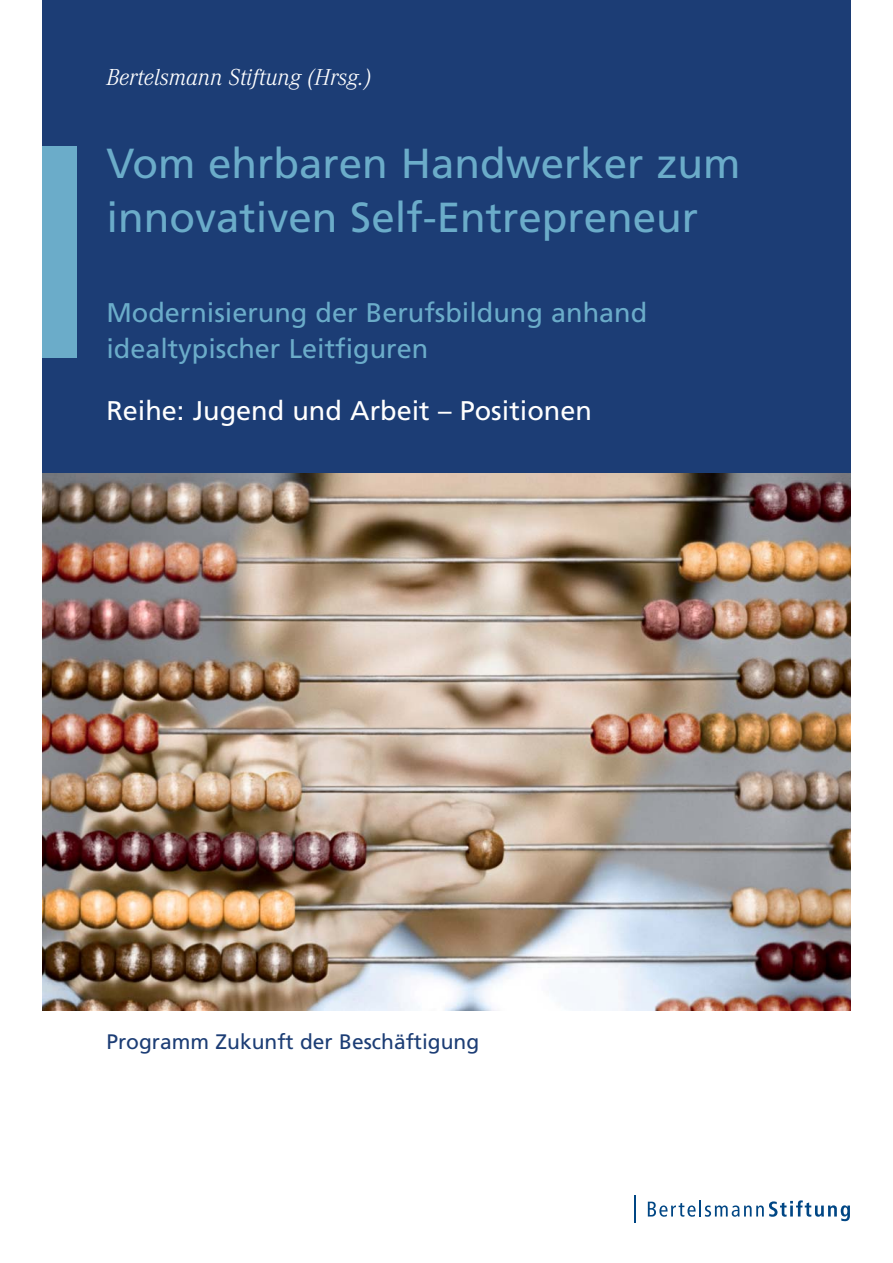
<style>
.page{position:relative;width:893px;height:1263px;background:#fff}
.page>*{position:absolute;margin:0;border:0;box-sizing:border-box;transform-origin:0 0}
.t1{font:42px/54px "Frutiger";color:#6bacc9}
.t2{font:27px/36px "Frutiger";color:#6bacc9}
.t3{font:27px "Frutiger";color:#fff}
.t4{font:italic 300 24px "Corporate A";color:#fff}
.t5{font:21px "Frutiger";color:#1c3d75}
</style>
<div class="page">
<img style="left:43px;top:472px;width:807px;height:538px">
<div style="left:43px;top:0;width:807px;height:472px;background:#1c3d75"></div>
<svg style="left:647px;top:1200px;width:116px;height:17px"></svg>
<svg style="left:769px;top:1200px;width:81px;height:21px"></svg>
<hr style="left:634px;top:1195px;width:2px;height:27px;background:#004684">
<div style="left:43px;top:146px;width:34px;height:212px;background:#6bacc9"></div>
<p class="t4" style="left:106px;top:68px;width:266px">Bertelsmann Stiftung (Hrsg.)</p>
<h1 class="t1" style="left:106px;top:139px;width:635px">Vom ehrbaren Handwerker zum innovativen Self-Entrepreneur</h1>
<p class="t2" style="left:106px;top:296px;width:542px">Modernisierung der Berufsbildung anhand idealtypischer Leitfiguren</p>
<p class="t3" style="left:106px;top:399px;width:487px">Reihe: Jugend und Arbeit – Positionen</p>
<p class="t5" style="left:106px;top:1033px;width:374px">Programm Zukunft der Beschäftigung</p>
</div>
